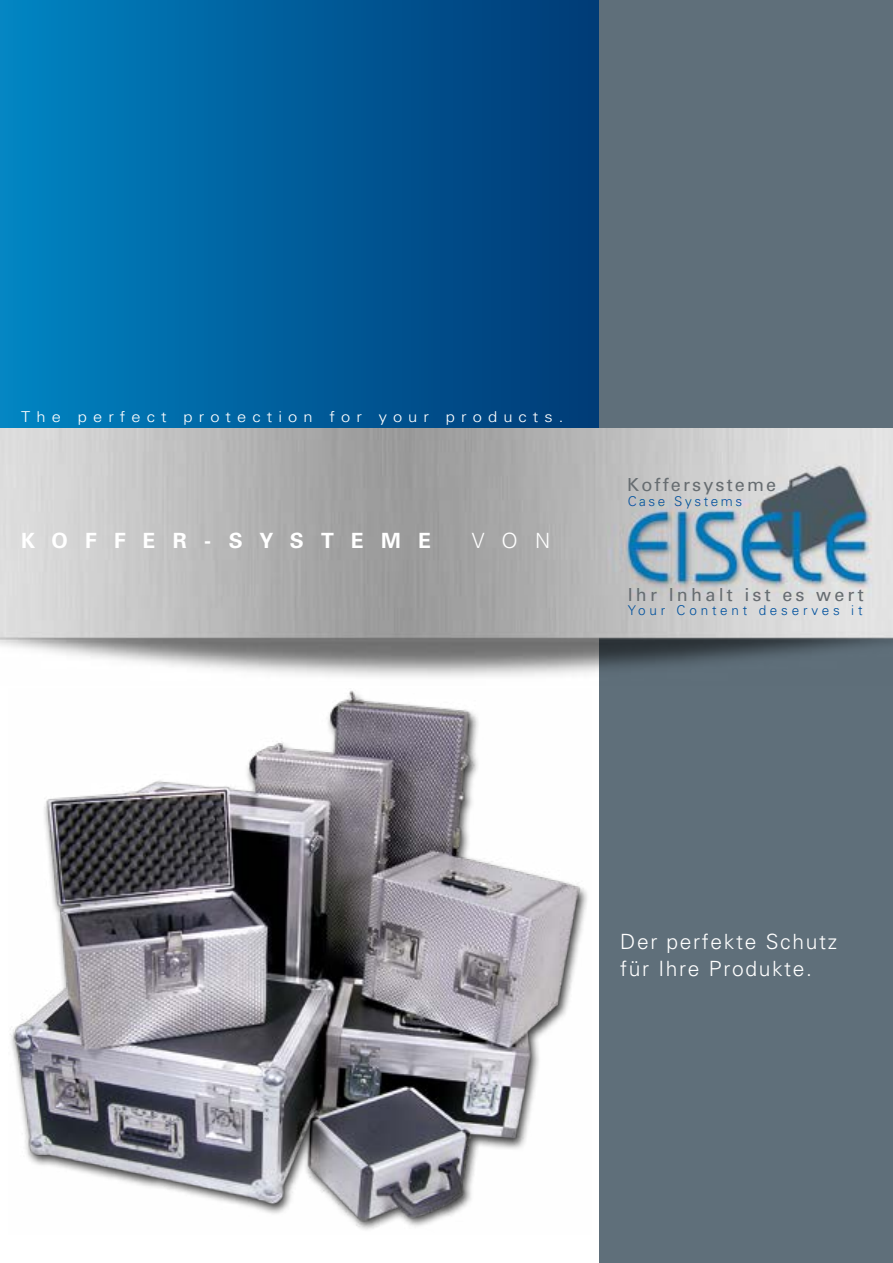
<style>
.page{position:relative;width:893px;height:1263px;background:#fff}
.page>*{position:absolute;margin:0;border:0;box-sizing:border-box;transform-origin:0 0}
.t1{font:300 21px/27px "Univers";letter-spacing:.08em;color:#fff}
.t2{font:700 21px "Univers";letter-spacing:.82em;color:#fff}
.t3{font:18px "Univers";letter-spacing:.18em;color:#676d71}
.t4{font:18px "Univers";letter-spacing:.12em;color:#676d71}
.t5{font:300 15px "Univers";letter-spacing:.37em;color:#fff;scale:1.1 1}
.t6{font:300 13.5px "Univers";letter-spacing:.28em;color:#00519e}
.t7{font:300 13.5px "Univers";letter-spacing:.19em;color:#00519e}
</style>
<div class="page">
<div style="left:0;top:0;width:600px;height:500px;background:linear-gradient(to right,#0084c2,#003975)"></div>
<div style="left:600px;top:0;width:293px;height:1263px;background:#5f6f7a"></div>
<img style="left:0;top:428px;width:893px;height:257px">
<img style="left:10px;top:690px;width:577px;height:540px">
<p class="t5" style="left:21px;top:407px;width:494px">The perfect protection for your products.</p>
<p class="t2" style="left:21px;top:527px;width:412px">KOFFER-SYSTEME</p>
<p class="t1" style="left:472px;top:526px;width:80px">VON</p>
<p class="t4" style="left:627px;top:473px;width:150px">Koffersysteme</p>
<p class="t7" style="left:628px;top:493px;width:116px">Case Systems</p>
<p class="t3" style="left:628px;top:583px;width:238px">Ihr Inhalt ist es wert</p>
<p class="t6" style="left:628px;top:602px;width:236px">Your Content deserves it</p>
<p class="t1" style="left:620px;top:927px;width:218px">Der perfekte Schutz für Ihre Produkte.</p>
</div>
